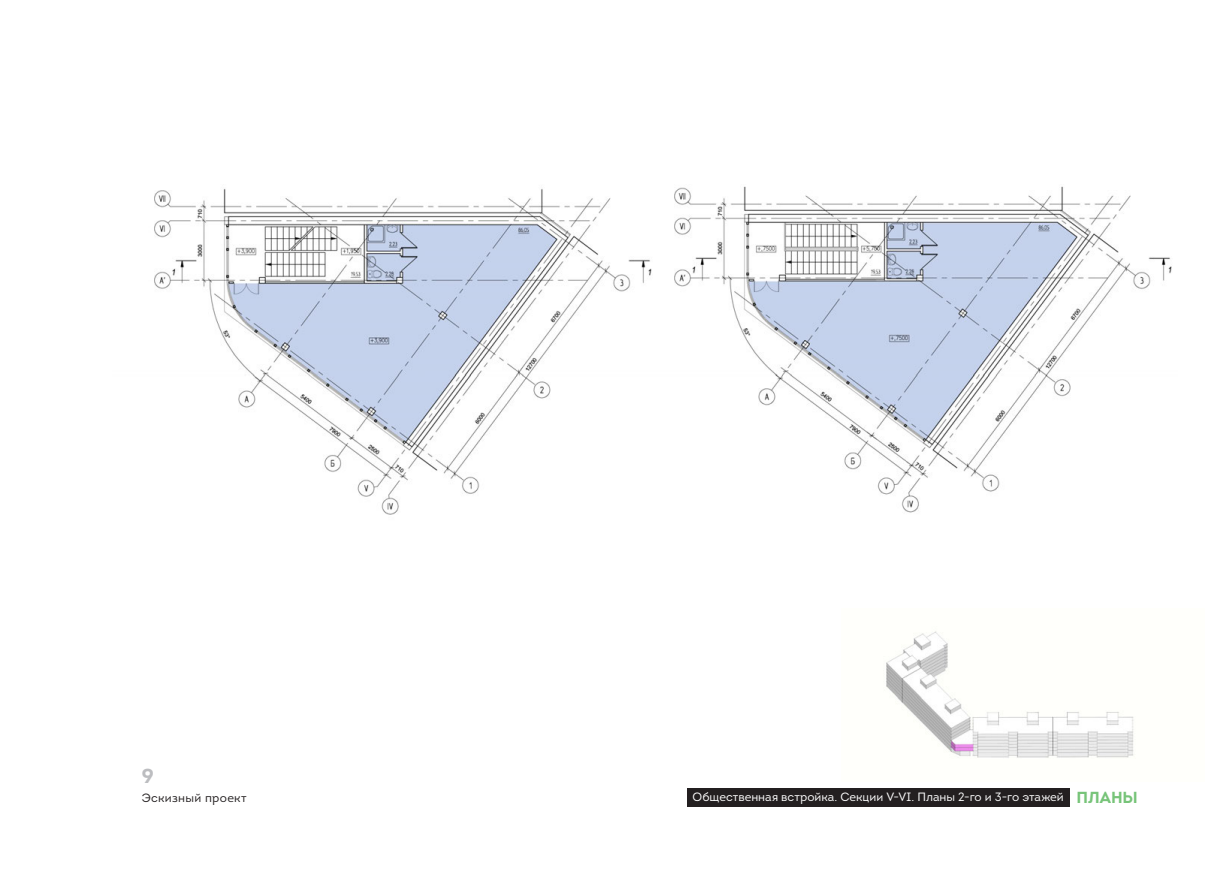
<style>
.page{position:relative;width:1205px;height:871px;background:#fff}
.page>*{position:absolute;margin:0;border:0;box-sizing:border-box;transform-origin:0 0}
.t1{font:700 20px "Intro";color:#bcbdc0}
.t2{font:12px "Intro";color:#fff}
.t3{font:12px "Intro";letter-spacing:.025em;color:#231f20}
.s1{font-weight:700;font-size:16px;color:#77c479}
</style>
<div class="page">
<div style="left:687px;top:788px;width:383px;height:18px;background:#231f20"></div>
<img style="left:886px;top:631px;width:248px;height:127px">
<img style="left:154px;top:188px;width:498px;height:327px">
<img style="left:674px;top:186px;width:498px;height:327px">
<h1 class="t1" style="left:142px;top:763px;width:14px">9</h1>
<p class="t3" style="left:142px;top:790px;width:106px">Эскизный проект</p>
<p class="t2" style="left:693px;top:789px;width:447px">Общественная встройка. Секции V-VI. Планы 2-го и 3-го этажей <span class="s1">Планы</span></p>
</div>
